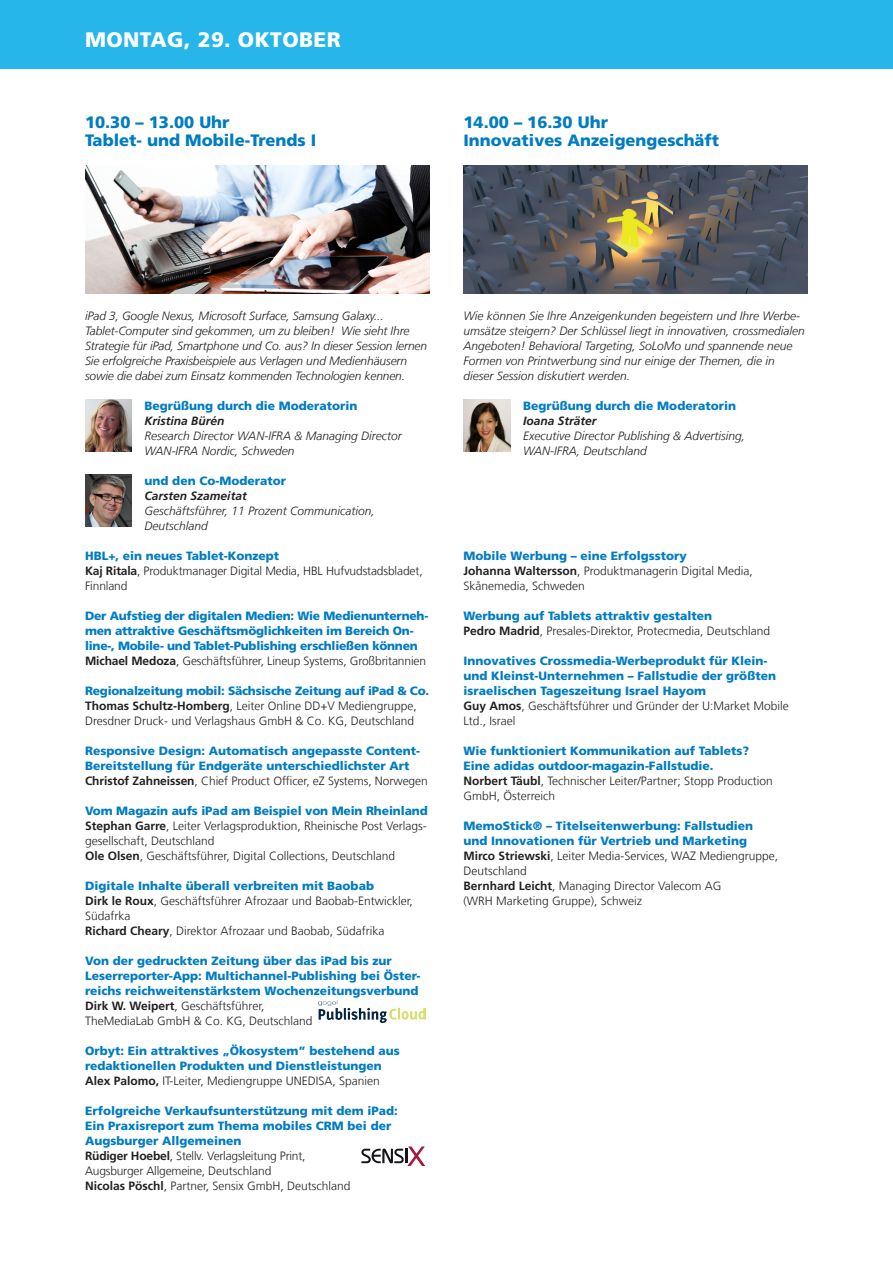
<style>
.page{position:relative;width:893px;height:1263px;background:#fff}
.page>*{position:absolute;margin:0;border:0;box-sizing:border-box;transform-origin:0 0}
.Header__14_21_20__bl{font:900 21px "Frutiger LT Com";letter-spacing:.02em;color:#fff}
.Headline__11_12__bla{font:900 16.5px/18px "Frutiger LT Com";color:#007cc2}
.Headline__11_12__bla-2{font:900 16.35px "Frutiger LT Com";color:#007cc2}
.Copy__8_10__light{font:300 12px/15px "Frutiger LT Com";color:#231f20}
.Subheadline__8_10__b{font:900 12px/15px "Frutiger LT Com";color:#007cc2}
.Copy__8_10__light-2{font:italic 300 12px/15px "Frutiger LT Com";color:#231f20}
.Subheadline__8_10__b-2{font:900 12px/15px "Frutiger LT Com";letter-spacing:-.02em;color:#007cc2}
.s1{font-weight:700}
</style>
<div class="page">
<div style="left:0;top:0;width:893px;height:68px;background:#26b6ea"></div>
<img style="left:463px;top:166px;width:345px;height:127px">
<img style="left:85px;top:166px;width:344px;height:127px">
<img style="left:463px;top:399px;width:47px;height:53px">
<img style="left:85px;top:399px;width:47px;height:53px">
<img style="left:85px;top:474px;width:47px;height:53px">
<img style="left:319px;top:1000px;width:106px;height:22px">
<svg style="left:361px;top:1146px;width:64px;height:20px"></svg>
<p class="Header__14_21_20__bl" style="left:85px;top:27px;width:257px">MONTAG, 29. OKTOBER</p>
<p class="Headline__11_12__bla" style="left:85px;top:113px;width:233px">10.30 – 13.00 Uhr<br>Tablet- und Mobile-Trends I</p>
<p class="Headline__11_12__bla" style="left:463px;top:113px;width:146px">14.00 – 16.30 Uhr</p>
<p class="Headline__11_12__bla-2" style="left:463px;top:130px;width:257px">Innovatives Anzeigengeschäft</p>
<p class="Copy__8_10__light-2" style="left:85px;top:308px;width:344px">iPad 3, Google Nexus, Microsoft Surface, Samsung Galaxy...<br>Tablet-Computer sind gekommen, um zu bleiben! Wie sieht Ihre Strategie für iPad, Smartphone und Co. aus? In dieser Session lernen Sie erfolgreiche Praxisbeispiele aus Verlagen und Medienhäusern sowie die dabei zum Einsatz kommenden Technologien kennen.</p>
<p class="Subheadline__8_10__b" style="left:145px;top:398px;width:214px">Begrüßung durch die Moderatorin</p>
<p class="Copy__8_10__light-2" style="left:145px;top:413px;width:259px"><span class="s1">Kristina Bürén<br></span>Research Director WAN-IFRA &amp; Managing Director<br>WAN-IFRA Nordic, Schweden</p>
<p class="Subheadline__8_10__b" style="left:145px;top:473px;width:143px">und den Co-Moderator</p>
<p class="Copy__8_10__light-2" style="left:145px;top:488px;width:232px"><span class="s1">Carsten Szameitat<br></span>Geschäftsführer, 11 Prozent Communication,<br>Deutschland</p>
<p class="Subheadline__8_10__b" style="left:85px;top:548px;width:196px">HBL+, ein neues Tablet-Konzept</p>
<p class="Copy__8_10__light" style="left:85px;top:563px;width:339px"><span class="s1">Kaj Ritala</span>, Produktmanager Digital Media, HBL Hufvudstadsbladet,<br>Finnland</p>
<p class="Subheadline__8_10__b-2" style="left:85px;top:608px;width:345px">Der Aufstieg der digitalen Medien: Wie Medienunterneh&shy;men attraktive Geschäftsmöglichkeiten im Bereich On&shy;line-, Mobile- und Tablet-Publishing erschließen können</p>
<p class="Copy__8_10__light" style="left:85px;top:653px;width:343px"><span class="s1">Michael Medoza</span>, Geschäftsführer, Lineup Systems, Großbritannien</p>
<p class="Subheadline__8_10__b-2" style="left:85px;top:683px;width:346px">Regionalzeitung mobil: Sächsische Zeitung auf iPad &amp; Co.</p>
<p class="Copy__8_10__light" style="left:85px;top:698px;width:333px"><span class="s1">Thomas Schultz-Homberg</span>, Leiter Online DD+V Mediengruppe,<br>Dresdner Druck- und Verlagshaus GmbH &amp; Co. KG, Deutschland</p>
<p class="Subheadline__8_10__b" style="left:85px;top:743px;width:337px">Responsive Design: Automatisch angepasste Content-<br>Bereitstellung für Endgeräte unterschiedlichster Art</p>
<p class="Copy__8_10__light" style="left:85px;top:773px;width:344px"><span class="s1">Christof Zahneissen</span>, Chief Product Officer, eZ Systems, Norwegen</p>
<p class="Subheadline__8_10__b" style="left:85px;top:803px;width:344px">Vom Magazin aufs iPad am Beispiel von Mein Rheinland</p>
<p class="Copy__8_10__light" style="left:85px;top:818px;width:343px"><span class="s1">Stephan Garre</span>, Leiter Verlagsproduktion, Rheinische Post Verlags&shy;gesellschaft, Deutschland</p>
<p class="Copy__8_10__light" style="left:85px;top:848px;width:312px"><span class="s1">Ole Olsen</span>, Geschäftsführer, Digital Collections, Deutschland</p>
<p class="Subheadline__8_10__b" style="left:85px;top:878px;width:290px">Digitale Inhalte überall verbreiten mit Baobab</p>
<p class="Copy__8_10__light" style="left:85px;top:893px;width:329px"><span class="s1">Dirk le Roux</span>, Geschäftsführer Afrozaar und Baobab-Entwickler,<br>Südafrka</p>
<p class="Copy__8_10__light" style="left:85px;top:923px;width:301px"><span class="s1">Richard Cheary</span>, Direktor Afrozaar und Baobab, Südafrika</p>
<p class="Subheadline__8_10__b" style="left:85px;top:953px;width:337px">Von der gedruckten Zeitung über das iPad bis zur<br>Leserreporter-App: Multichannel-Publishing bei Öster&shy;reichs reichweitenstärkstem Wochenzeitungsverbund</p>
<p class="Copy__8_10__light" style="left:85px;top:998px;width:229px"><span class="s1">Dirk W. Weipert</span>, Geschäftsführer,<br>TheMediaLab GmbH &amp; Co. KG, Deutschland</p>
<p class="Subheadline__8_10__b" style="left:85px;top:1043px;width:316px">Orbyt: Ein attraktives „Ökosystem” bestehend aus redaktionellen Produkten und Dienstleistungen</p>
<p class="Copy__8_10__light" style="left:85px;top:1073px;width:296px"><span class="s1">Alex Palomo,</span> IT-Leiter, Mediengruppe UNEDISA, Spanien</p>
<p class="Subheadline__8_10__b" style="left:85px;top:1103px;width:314px">Erfolgreiche Verkaufsunterstützung mit dem iPad:<br>Ein Praxisreport zum Thema mobiles CRM bei der<br>Augsburger Allgemeinen</p>
<p class="Copy__8_10__light" style="left:85px;top:1148px;width:267px"><span class="s1">Rüdiger Hoebel</span>, Stellv. Verlagsleitung Print,<br>Augsburger Allgemeine, Deutschland<br><span class="s1">Nicolas Pöschl</span>, Partner, Sensix GmbH, Deutschland</p>
<p class="Copy__8_10__light-2" style="left:463px;top:308px;width:343px">Wie können Sie Ihre Anzeigenkunden begeistern und Ihre Werbe&shy;umsätze steigern? Der Schlüssel liegt in innovativen, crossmedialen Angeboten! Behavioral Targeting, SoLoMo und spannende neue Formen von Printwerbung sind nur einige der Themen, die in dieser Session diskutiert werden.</p>
<p class="Subheadline__8_10__b" style="left:523px;top:398px;width:214px">Begrüßung durch die Moderatorin</p>
<p class="Copy__8_10__light-2" style="left:523px;top:413px;width:224px"><span class="s1">Ioana Sträter<br></span>Executive Director Publishing &amp; Advertising,<br>WAN-IFRA, Deutschland</p>
<p class="Subheadline__8_10__b" style="left:463px;top:548px;width:225px">Mobile Werbung – eine Erfolgsstory</p>
<p class="Copy__8_10__light" style="left:463px;top:563px;width:291px"><span class="s1">Johanna Waltersson</span>, Produktmanagerin Digital Media,<br>Skånemedia, Schweden</p>
<p class="Subheadline__8_10__b" style="left:463px;top:608px;width:250px">Werbung auf Tablets attraktiv gestalten</p>
<p class="Copy__8_10__light" style="left:463px;top:623px;width:308px"><span class="s1">Pedro Madrid</span>, Presales-Direktor, Protecmedia, Deutschland</p>
<p class="Subheadline__8_10__b" style="left:463px;top:653px;width:314px">Innovatives Crossmedia-Werbeprodukt für Klein&shy;und Kleinst-Unternehmen – Fallstudie der größten israelischen Tageszeitung Israel Hayom</p>
<p class="Copy__8_10__light" style="left:463px;top:698px;width:327px"><span class="s1">Guy Amos</span>, Geschäftsführer und Gründer der U:Market Mobile<br>Ltd., Israel</p>
<p class="Subheadline__8_10__b" style="left:463px;top:743px;width:287px">Wie funktioniert Kommunikation auf Tablets?</p>
<p class="Subheadline__8_10__b" style="left:463px;top:758px;width:251px">Eine adidas outdoor-magazin-Fallstudie.</p>
<p class="Copy__8_10__light" style="left:463px;top:773px;width:311px"><span class="s1">Norbert Täubl</span>, Technischer Leiter/Partner; Stopp Production<br>GmbH, Österreich</p>
<p class="Subheadline__8_10__b" style="left:463px;top:818px;width:291px">MemoStick® – Titelseitenwerbung: Fallstudien und Innovationen für Vertrieb und Marketing</p>
<p class="Copy__8_10__light" style="left:463px;top:848px;width:316px"><span class="s1">Mirco Striewski</span>, Leiter Media-Services, WAZ Mediengruppe,<br>Deutschland</p>
<p class="Copy__8_10__light" style="left:463px;top:878px;width:259px"><span class="s1">Bernhard Leicht</span>, Managing Director Valecom AG (WRH Marketing Gruppe), Schweiz</p>
</div>
